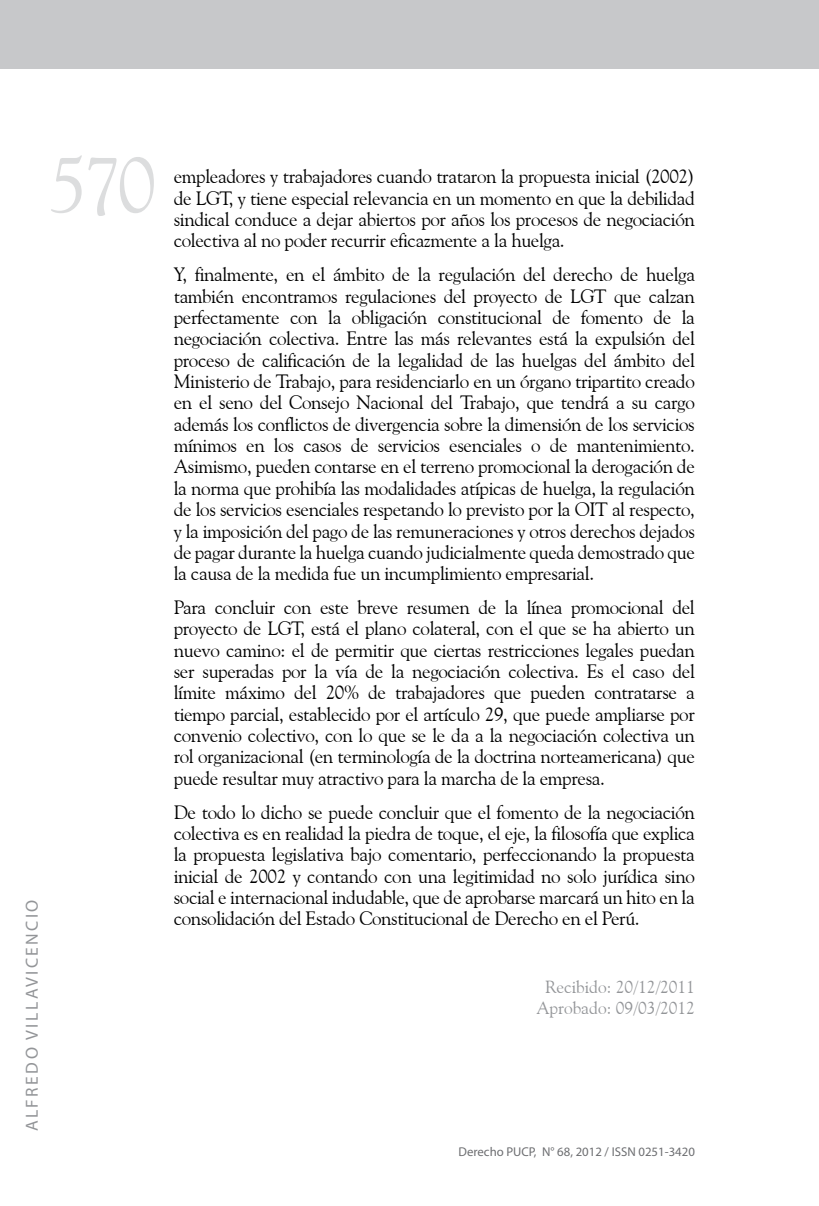
<style>
.page{position:relative;width:819px;height:1206px;background:#fff}
.page>*{position:absolute;margin:0;border:0;box-sizing:border-box;transform-origin:0 0}
.t1{font:78.75px "Goudy Old Style BT";color:#dcddde}
.t2{font:19.25px/21.3px "Goudy Old Style BT";letter-spacing:-.02em;color:#000;text-align:justify}
.t3{font:17.5px/21px "Goudy Old Style BT";color:#939598;text-align:center}
.t4{font:17.5px "Myriad Pro";color:#939598}
.t5{font:12.78px "Myriad Pro";color:#6d6e71}
</style>
<div class="page">
<div style="left:0;top:0;width:819px;height:69px;background:#c7c8ca"></div>
<h1 class="t1" style="left:49px;top:136px;width:109px">570</h1>
<p class="t4" style="left:21px;top:1131px;width:231px;rotate:-90deg">ALFREDO VILLAVICENCIO</p>
<p class="t2" style="left:174px;top:166px;width:522px">empleadores y trabajadores cuando trataron la propuesta inicial (2002) de LGT, y tiene especial relevancia en un momento en que la debilidad sindical conduce a dejar abiertos por años los procesos de negociación colectiva al no poder recurrir eficazmente a la huelga.</p>
<p class="t2" style="left:174px;top:263px;width:522px">Y, finalmente, en el ámbito de la regulación del derecho de huelga también encontramos regulaciones del proyecto de LGT que calzan perfectamente con la obligación constitucional de fomento de la negociación colectiva. Entre las más relevantes está la expulsión del proceso de calificación de la legalidad de las huelgas del ámbito del Ministerio de Trabajo, para residenciarlo en un órgano tripartito creado en el seno del Consejo Nacional del Trabajo, que tendrá a su cargo además los conflictos de divergencia sobre la dimensión de los servicios mínimos en los casos de servicios esenciales o de mantenimiento.<br>Asimismo, pueden contarse en el terreno promocional la derogación de la norma que prohibía las modalidades atípicas de huelga, la regulación de los servicios esenciales respetando lo previsto por la OIT al respecto, y la imposición del pago de las remuneraciones y otros derechos dejados de pagar durante la huelga cuando judicialmente queda demostrado que la causa de la medida fue un incumplimiento empresarial.</p>
<p class="t2" style="left:174px;top:596px;width:522px">Para concluir con este breve resumen de la línea promocional del proyecto de LGT, está el plano colateral, con el que se ha abierto un nuevo camino: el de permitir que ciertas restricciones legales puedan ser superadas por la vía de la negociación colectiva. Es el caso del límite máximo del 20% de trabajadores que pueden contratarse a tiempo parcial, establecido por el artículo 29, que puede ampliarse por convenio colectivo, con lo que se le da a la negociación colectiva un rol organizacional (en terminología de la doctrina norteamericana) que puede resultar muy atractivo para la marcha de la empresa.</p>
<p class="t2" style="left:174px;top:801px;width:522px">De todo lo dicho se puede concluir que el fomento de la negociación colectiva es en realidad la piedra de toque, el eje, la filosofía que explica la propuesta legislativa bajo comentario, perfeccionando la propuesta inicial de 2002 y contando con una legitimidad no solo jurídica sino social e internacional indudable, que de aprobarse marcará un hito en la consolidación del Estado Constitucional de Derecho en el Perú.</p>
<p class="t3" style="left:536px;top:975px;width:160px">Recibido: 20/12/2011<br>Aprobado: 09/03/2012</p>
<p class="t5" style="left:458px;top:1144px;width:160px">Derecho PUCP, N° 68, 2012 / ISSN</p>
<p class="t5" style="left:638px;top:1144px;width:58px">0251-3420</p>
</div>
